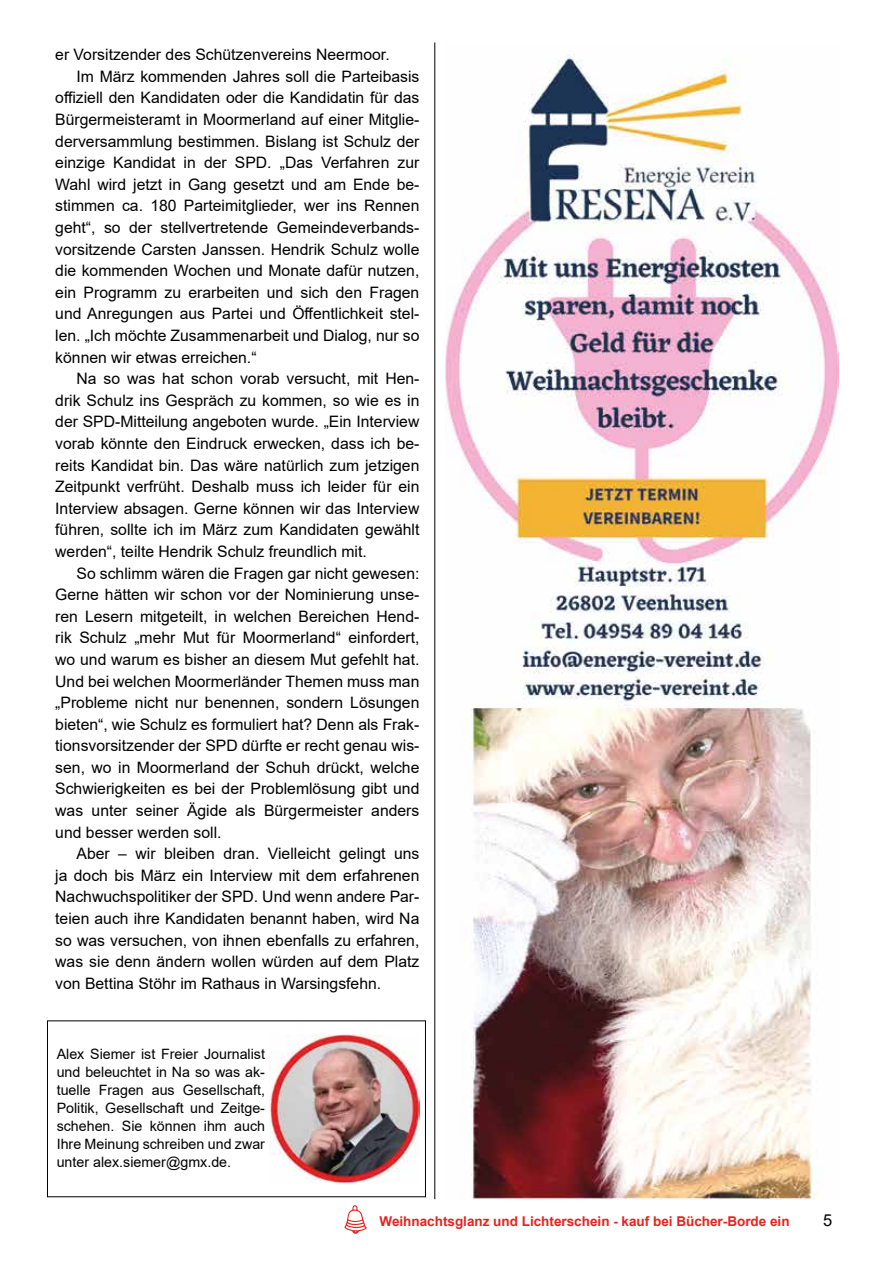
<style>
.page{position:relative;width:893px;height:1263px;background:#fff}
.page>*{position:absolute;margin:0;border:0;box-sizing:border-box;transform-origin:0 0}
.t1{font:16.5px "Arial";color:#000}
.t2{font:15.75px "Arial";color:#000}
.t3{font:14.25px/18px "Arial";color:#000;text-align:justify}
.t4{font:700 13.5px "Arial";color:#e52321}
</style>
<div class="page">
<img style="left:445px;top:54px;width:393px;height:1145px">
<img style="left:270px;top:1034px;width:149px;height:149px">
<div style="left:47px;top:1020px;width:379px;height:177px;border:1px solid #000"></div>
<hr style="left:435px;top:43px;width:1px;height:1156px;background:#000">
<svg style="left:344px;top:1205px;width:23px;height:29px"></svg>
<p class="t2" style="left:55px;top:44px;width:336px">er Vorsitzender des Schützenvereins Neermoor.</p>
<p class="t2" style="left:77px;top:65px;width:344px">Im März kommenden Jahres soll die Parteibasis</p>
<p class="t2" style="left:55px;top:87px;width:366px">offiziell den Kandidaten oder die Kandidatin für das</p>
<p class="t2" style="left:55px;top:109px;width:366px">Bürgermeisteramt in Moormerland auf einer Mitglie-</p>
<p class="t2" style="left:55px;top:130px;width:366px">derversammlung bestimmen. Bislang ist Schulz der</p>
<p class="t2" style="left:55px;top:152px;width:366px">einzige Kandidat in der SPD. „Das Verfahren zur</p>
<p class="t2" style="left:55px;top:173px;width:366px">Wahl wird jetzt in Gang gesetzt und am Ende be-</p>
<p class="t2" style="left:55px;top:195px;width:366px">stimmen ca. 180 Parteimitglieder, wer ins Rennen</p>
<p class="t2" style="left:55px;top:217px;width:366px">geht“, so der stellvertretende Gemeindeverbands-</p>
<p class="t2" style="left:55px;top:238px;width:366px">vorsitzende Carsten Janssen. Hendrik Schulz wolle</p>
<p class="t2" style="left:55px;top:260px;width:366px">die kommenden Wochen und Monate dafür nutzen,</p>
<p class="t2" style="left:55px;top:281px;width:366px">ein Programm zu erarbeiten und sich den Fragen</p>
<p class="t2" style="left:55px;top:303px;width:366px">und Anregungen aus Partei und Öffentlichkeit stel-</p>
<p class="t2" style="left:55px;top:325px;width:366px">len. „Ich möchte Zusammenarbeit und Dialog, nur so</p>
<p class="t2" style="left:55px;top:346px;width:203px">können wir etwas erreichen.“</p>
<p class="t2" style="left:77px;top:368px;width:344px">Na so was hat schon vorab versucht, mit Hen-</p>
<p class="t2" style="left:55px;top:389px;width:366px">drik Schulz ins Gespräch zu kommen, so wie es in</p>
<p class="t2" style="left:55px;top:411px;width:366px">der SPD-Mitteilung angeboten wurde. „Ein Interview</p>
<p class="t2" style="left:55px;top:433px;width:366px">vorab könnte den Eindruck erwecken, dass ich be-</p>
<p class="t2" style="left:55px;top:454px;width:366px">reits Kandidat bin. Das wäre natürlich zum jetzigen</p>
<p class="t2" style="left:55px;top:476px;width:366px">Zeitpunkt verfrüht. Deshalb muss ich leider für ein</p>
<p class="t2" style="left:55px;top:497px;width:366px">Interview absagen. Gerne können wir das Interview</p>
<p class="t2" style="left:55px;top:519px;width:366px">führen, sollte ich im März zum Kandidaten gewählt</p>
<p class="t2" style="left:55px;top:540px;width:313px">werden“, teilte Hendrik Schulz freundlich mit.</p>
<p class="t2" style="left:77px;top:562px;width:344px">So schlimm wären die Fragen gar nicht gewesen:</p>
<p class="t2" style="left:55px;top:584px;width:366px">Gerne hätten wir schon vor der Nominierung unse-</p>
<p class="t2" style="left:55px;top:605px;width:366px">ren Lesern mitgeteilt, in welchen Bereichen Hend-</p>
<p class="t2" style="left:55px;top:627px;width:366px">rik Schulz „mehr Mut für Moormerland“ einfordert,</p>
<p class="t2" style="left:55px;top:648px;width:366px">wo und warum es bisher an diesem Mut gefehlt hat.</p>
<p class="t2" style="left:55px;top:670px;width:366px">Und bei welchen Moormerländer Themen muss man</p>
<p class="t2" style="left:55px;top:692px;width:366px">„Probleme nicht nur benennen, sondern Lösungen</p>
<p class="t2" style="left:55px;top:713px;width:366px">bieten“, wie Schulz es formuliert hat? Denn als Frak-</p>
<p class="t2" style="left:55px;top:735px;width:366px">tionsvorsitzender der SPD dürfte er recht genau wis-</p>
<p class="t2" style="left:55px;top:756px;width:366px">sen, wo in Moormerland der Schuh drückt, welche</p>
<p class="t2" style="left:55px;top:778px;width:366px">Schwierigkeiten es bei der Problemlösung gibt und</p>
<p class="t2" style="left:55px;top:800px;width:366px">was unter seiner Ägide als Bürgermeister anders</p>
<p class="t2" style="left:55px;top:821px;width:168px">und besser werden soll.</p>
<p class="t2" style="left:77px;top:843px;width:344px">Aber – wir bleiben dran. Vielleicht gelingt uns</p>
<p class="t2" style="left:55px;top:864px;width:366px">ja doch bis März ein Interview mit dem erfahrenen</p>
<p class="t2" style="left:55px;top:886px;width:366px">Nachwuchspolitiker der SPD. Und wenn andere Par-</p>
<p class="t2" style="left:55px;top:908px;width:366px">teien auch ihre Kandidaten benannt haben, wird Na</p>
<p class="t2" style="left:55px;top:929px;width:366px">so was versuchen, von ihnen ebenfalls zu erfahren,</p>
<p class="t2" style="left:55px;top:951px;width:366px">was sie denn ändern wollen würden auf dem Platz</p>
<p class="t2" style="left:55px;top:972px;width:327px">von Bettina Stöhr im Rathaus in Warsingsfehn.</p>
<p class="t3" style="left:57px;top:1045px;width:210px">Alex Siemer ist Freier Journalist und beleuchtet in Na so was ak&shy;tuelle Fragen aus Gesellschaft, Politik, Gesellschaft und Zeitge&shy;schehen. Sie können ihm auch Ihre Meinung schreiben und zwar unter alex.siemer@gmx.de.</p>
<p class="t4" style="left:379px;top:1211px;width:412px">Weihnachtsglanz und Lichterschein - kauf bei Bücher-Borde ein</p>
<p class="t1" style="left:823px;top:1209px;width:11px">5</p>
</div>
